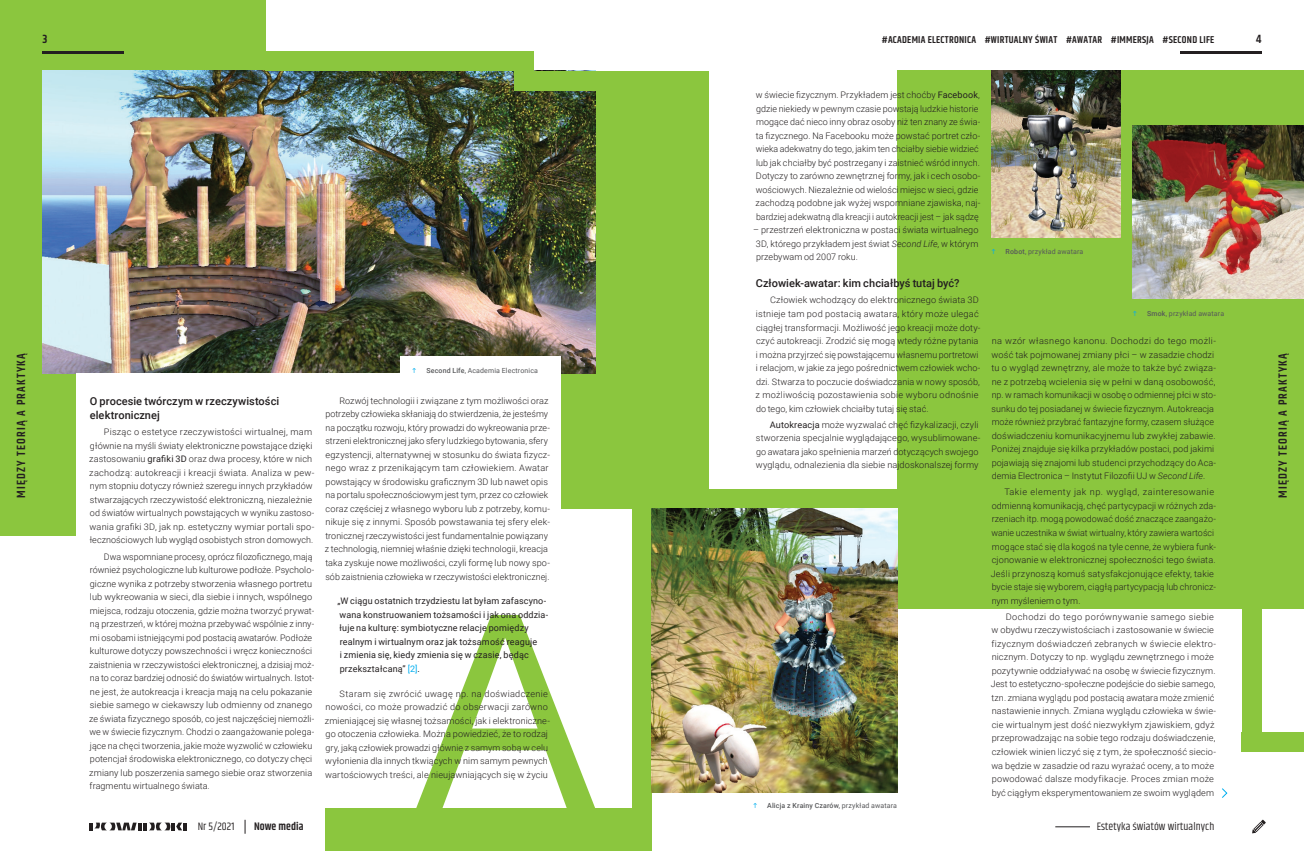
<style>
.page{position:relative;width:1304px;height:851px;background:#fff}
.page>*{position:absolute;margin:0;border:0;box-sizing:border-box;transform-origin:0 0}
.t1{font:600 12px "Khand";letter-spacing:.1em;color:#231f20}
.POWIDOKI_TEKST_CIĄGŁ{font:500 11px/13.5px "Roboto";letter-spacing:.005em;color:#231f20}
.t2{font:11px "Khand";letter-spacing:.01em;color:#231f20}
.t3{font:600 11px "Khand";letter-spacing:.005em;color:#231f20}
.t4{font:600 10px "Khand";letter-spacing:.025em;color:#231f20}
.POWIDOKI_TEKST_CIĄGŁ-2{font:300 9px/13.5px "Roboto";letter-spacing:.01em;color:#231f20}
.POWIDOKI_TEKST_CIĄGŁ-3{font:9px/13.5px "Roboto";letter-spacing:.015em;color:#231f20}
.t5{font:7px "Roboto";letter-spacing:.02em;color:#57585a}
.t6{font:500 7px "Roboto";letter-spacing:.02em;color:#57585a}
.s1{font-weight:400}
.s2{font-style:italic}
.s3{font-weight:500}
.s4{color:#00aeef}
</style>
<div class="page">
<div style="left:561px;top:89px;width:91px;height:419px;background:#8bc63e"></div>
<div style="left:897px;top:71px;width:407px;height:538px;background:#8bc63e"></div>
<div style="left:0;top:0;width:265px;height:535px;background:#8bc63e"></div>
<img style="left:43px;top:71px;width:552px;height:302px">
<div style="left:77px;top:373px;width:484px;height:173px;background:#fff"></div>
<svg style="left:1252px;top:819px;width:14px;height:14px"></svg>
<div style="left:265px;top:51px;width:268px;height:20px;background:#8bc63e"></div>
<div style="left:652px;top:71px;width:57px;height:427px;background:#8bc63e"></div>
<div style="left:652px;top:488px;width:327px;height:20px;background:#8bc63e"></div>
<div style="left:514px;top:71px;width:154px;height:20px;background:#8bc63e"></div>
<div style="left:514px;top:52px;width:20px;height:38px;background:#8bc63e"></div>
<div style="left:1242px;top:483px;width:20px;height:268px;background:#8bc63e"></div>
<div style="left:1242px;top:731px;width:62px;height:20px;background:#8bc63e"></div>
<div style="left:632px;top:424px;width:20px;height:426px;background:#8bc63e"></div>
<div style="left:325px;top:808px;width:327px;height:42px;background:#8bc63e"></div>
<svg style="left:416px;top:615px;width:179px;height:193px"></svg>
<svg style="left:1222px;top:788px;width:5px;height:10px"></svg>
<hr style="left:1055px;top:826px;width:35px;height:1px;background:#211e20">
<img style="left:652px;top:508px;width:245px;height:284px">
<img style="left:991px;top:71px;width:129px;height:166px">
<img style="left:1133px;top:125px;width:171px;height:173px">
<div style="left:401px;top:356px;width:160px;height:17px;background:#fff"></div>
<svg style="left:245px;top:819px;width:1px;height:14px"></svg>
<svg style="left:90px;top:822px;width:97px;height:8px"></svg>
<hr style="left:43px;top:51px;width:81px;height:3px;background:#231f20">
<hr style="left:1180px;top:51px;width:81px;height:3px;background:#231f20">
<p class="t4" style="left:882px;top:33px;width:334px">#ACADEMIA ELECTRONICA #WIRTUALNY ŚWIAT #AWATAR #IMMERSJA #SECOND LIFE</p>
<h1 class="t1" style="left:43px;top:31px;width:6px">3</h1>
<h1 class="t1" style="left:1256px;top:31px;width:7px">4</h1>
<p class="POWIDOKI_TEKST_CIĄGŁ-2" style="left:755px;top:88px;width:227px">w świecie fizycznym. Przykładem jest choćby <span class="s1">Facebook</span>, gdzie niekiedy w pewnym czasie powstają ludzkie historie mogące dać nieco inny obraz osoby niż ten znany ze świa&shy;ta fizycznego. Na Facebooku może powstać portret czło&shy;wieka adekwatny do tego, jakim ten chciałby siebie widzieć lub jak chciałby być postrzegany i zaistnieć wśród innych.<br>Dotyczy to zarówno zewnętrznej formy, jak i cech osobo&shy;wościowych. Niezależnie od wielości miejsc w sieci, gdzie zachodzą podobne jak wyżej wspomniane zjawiska, naj&shy;bardziej adekwatną dla kreacji i autokreacji jest – jak sądzę</p>
<p class="POWIDOKI_TEKST_CIĄGŁ-2" style="left:756px;top:223px;width:224px;text-align:justify;text-indent:-3px">– przestrzeń elektroniczna w postaci świata wirtualnego 3D, którego przykładem jest świat <span class="s2">Second Life</span>, w którym przebywam od 2007 roku.</p>
<p class="POWIDOKI_TEKST_CIĄGŁ" style="left:756px;top:276px;width:205px">Człowiek-awatar: kim chciałbyś tutaj być?</p>
<p class="POWIDOKI_TEKST_CIĄGŁ-2" style="left:755px;top:293px;width:227px;text-indent:15px">Człowiek wchodzący do elektronicznego świata 3D istnieje tam pod postacią awatara, który może ulegać ciągłej transformacji. Możliwość jego kreacji może doty&shy;czyć autokreacji. Zrodzić się mogą wtedy różne pytania i można przyjrzeć się powstającemu własnemu portretowi i relacjom, w jakie za jego pośrednictwem człowiek wcho&shy;dzi. Stwarza to poczucie doświadczania w nowy sposób, z możliwością pozostawienia sobie wyboru odnośnie do tego, kim człowiek chciałby tutaj się stać.</p>
<p class="POWIDOKI_TEKST_CIĄGŁ-2" style="left:756px;top:417px;width:226px;text-indent:14px"><span class="s1">Autokreacja</span> może wyzwalać chęć fizykalizacji, czyli stworzenia specjalnie wyglądającego, wysublimowane&shy;go awatara jako spełnienia marzeń dotyczących swojego wyglądu, odnalezienia dla siebie najdoskonalszej formy</p>
<p class="t5" style="left:1006px;top:246px;width:79px"><span class="s3">Robot</span>, przykład awatara</p>
<p class="t5" style="left:1147px;top:308px;width:79px"><span class="s3">Smok</span>, przykład awatara</p>
<p class="POWIDOKI_TEKST_CIĄGŁ-2" style="left:991px;top:334px;width:226px">na wzór własnego kanonu. Dochodzi do tego możli&shy;wość tak pojmowanej zmiany płci – w zasadzie chodzi tu o wygląd zewnętrzny, ale może to także być związa&shy;ne z potrzebą wcielenia się w pełni w daną osobowość, np. w ramach komunikacji w osobę o odmiennej płci w sto&shy;sunku do tej posiadanej w świecie fizycznym. Autokreacja może również przybrać fantazyjne formy, czasem służące doświadczeniu komunikacyjnemu lub zwykłej zabawie.<br>Poniżej znajduje się kilka przykładów postaci, pod jakimi pojawiają się znajomi lub studenci przychodzący do Aca&shy;demia Electronica – Instytut Filozofii UJ w <span class="s2">Second Life</span>.</p>
<p class="POWIDOKI_TEKST_CIĄGŁ-2" style="left:991px;top:485px;width:227px;text-indent:14px">Takie elementy jak np. wygląd, zainteresowanie odmienną komunikacją, chęć partycypacji w różnych zda&shy;rzeniach itp. mogą powodować dość znaczące zaangażo&shy;wanie uczestnika w świat wirtualny, który zawiera wartości mogące stać się dla kogoś na tyle cenne, że wybiera funk&shy;cjonowanie w elektronicznej społeczności tego świata.<br>Jeśli przynoszą komuś satysfakcjonujące efekty, takie bycie staje się wyborem, ciągłą partycypacją lub chronicz&shy;nym myśleniem o tym.</p>
<p class="POWIDOKI_TEKST_CIĄGŁ-2" style="left:991px;top:609px;width:227px;text-indent:15px">Dochodzi do tego porównywanie samego siebie w obydwu rzeczywistościach i zastosowanie w świecie fizycznym doświadczeń zebranych w świecie elektro&shy;nicznym. Dotyczy to np. wyglądu zewnętrznego i może pozytywnie oddziaływać na osobę w świecie fizycznym.<br>Jest to estetyczno-społeczne podejście do siebie samego, tzn. zmiana wyglądu pod postacią awatara może zmienić nastawienie innych. Zmiana wyglądu człowieka w świe&shy;cie wirtualnym jest dość niezwykłym zjawiskiem, gdyż przeprowadzając na sobie tego rodzaju doświadczenie, człowiek winien liczyć się z tym, że społeczność siecio&shy;wa będzie w zasadzie od razu wyrażać oceny, a to może powodować dalsze modyfikacje. Proces zmian może być ciągłym eksperymentowaniem ze swoim wyglądem</p>
<p class="t1" style="left:13px;top:497px;width:146px;rotate:-90deg">MIĘDZY TEORIĄ A PRAKTYKĄ</p>
<p class="t1" style="left:1275px;top:497px;width:146px;rotate:-90deg">MIĘDZY TEORIĄ A PRAKTYKĄ</p>
<p class="t5" style="left:426px;top:365px;width:113px"><span class="s3">Second Life</span>, Academia Electronica</p>
<p class="POWIDOKI_TEKST_CIĄGŁ" style="left:90px;top:394px;width:191px">O procesie twórczym w rzeczywistości elektronicznej</p>
<p class="POWIDOKI_TEKST_CIĄGŁ-2" style="left:89px;top:425px;width:227px;text-indent:15px">Pisząc o estetyce rzeczywistości wirtualnej, mam głównie na myśli światy elektroniczne powstające dzięki zastosowaniu <span class="s1">grafiki 3D</span> oraz dwa procesy, które w nich zachodzą: autokreacji i kreacji świata. Analiza w pew&shy;nym stopniu dotyczy również szeregu innych przykładów stwarzających rzeczywistość elektroniczną, niezależnie od światów wirtualnych powstających w wyniku zastoso&shy;wania grafiki 3D, jak np. estetyczny wymiar portali spo&shy;łecznościowych lub wygląd osobistych stron domowych.</p>
<p class="POWIDOKI_TEKST_CIĄGŁ-2" style="left:89px;top:549px;width:227px;text-indent:15px">Dwa wspomniane procesy, oprócz filozoficznego, mają również psychologiczne lub kulturowe podłoże. Psycholo&shy;giczne wynika z potrzeby stworzenia własnego portretu lub wykreowania w sieci, dla siebie i innych, wspólnego miejsca, rodzaju otoczenia, gdzie można tworzyć prywat&shy;ną przestrzeń, w której można przebywać wspólnie z inny&shy;mi osobami istniejącymi pod postacią awatarów. Podłoże kulturowe dotyczy powszechności i wręcz konieczności zaistnienia w rzeczywistości elektronicznej, a dzisiaj moż&shy;na to coraz bardziej odnosić do światów wirtualnych. Istot&shy;ne jest, że autokreacja i kreacja mają na celu pokazanie siebie samego w ciekawszy lub odmienny od znanego ze świata fizycznego sposób, co jest najczęściej niemożli&shy;we w świecie fizycznym. Chodzi o zaangażowanie polega&shy;jące na chęci tworzenia, jakie może wyzwolić w człowieku potencjał środowiska elektronicznego, co dotyczy chęci zmiany lub poszerzenia samego siebie oraz stworzenia fragmentu wirtualnego świata.</p>
<p class="POWIDOKI_TEKST_CIĄGŁ-2" style="left:325px;top:393px;width:227px;text-indent:15px">Rozwój technologii i związane z tym możliwości oraz potrzeby człowieka skłaniają do stwierdzenia, że jesteśmy na początku rozwoju, który prowadzi do wykreowania prze&shy;strzeni elektronicznej jako sfery ludzkiego bytowania, sfery egzystencji, alternatywnej w stosunku do świata fizycz&shy;nego wraz z przenikającym tam człowiekiem. Awatar powstający w środowisku graficznym 3D lub nawet opis na portalu społecznościowym jest tym, przez co człowiek coraz częściej z własnego wyboru lub z potrzeby, komu&shy;nikuje się z innymi. Sposób powstawania tej sfery elek&shy;tronicznej rzeczywistości jest fundamentalnie powiązany z technologią, niemniej właśnie dzięki technologii, kreacja taka zyskuje nowe możliwości, czyli formę lub nowy spo&shy;sób zaistnienia człowieka w rzeczywistości elektronicznej.</p>
<p class="POWIDOKI_TEKST_CIĄGŁ-3" style="left:337px;top:594px;width:212px">„W ciągu ostatnich trzydziestu lat byłam zafascyno&shy;wana konstruowaniem tożsamości i jak ona oddzia&shy;łuje na kulturę: symbiotyczne relacje pomiędzy realnym i wirtualnym oraz jak tożsamość reaguje<br>i zmienia się, kiedy zmienia się w czasie, będąc przekształcaną” <span class="s4">[2]</span>.</p>
<p class="POWIDOKI_TEKST_CIĄGŁ-2" style="left:325px;top:686px;width:227px;text-indent:15px">Staram się zwrócić uwagę np. na doświadczenie nowości, co może prowadzić do obserwacji zarówno zmieniającej się własnej tożsamości, jak i elektroniczne&shy;go otoczenia człowieka. Można powiedzieć, że to rodzaj gry, jaką człowiek prowadzi głównie z samym sobą w celu wyłonienia dla innych tkwiących w nim samym pewnych wartościowych treści, ale nieujawniających się w życiu</p>
<p class="t2" style="left:198px;top:820px;width:38px">Nr 5/2021</p>
<p class="t3" style="left:254px;top:819px;width:51px">Nowe media</p>
<p class="t6" style="left:767px;top:800px;width:131px">Alicja z Krainy Czarów<span class="s1">, przykład awatara</span></p>
<p class="t2" style="left:1097px;top:820px;width:119px">Estetyka światów wirtualnych</p>
</div>
